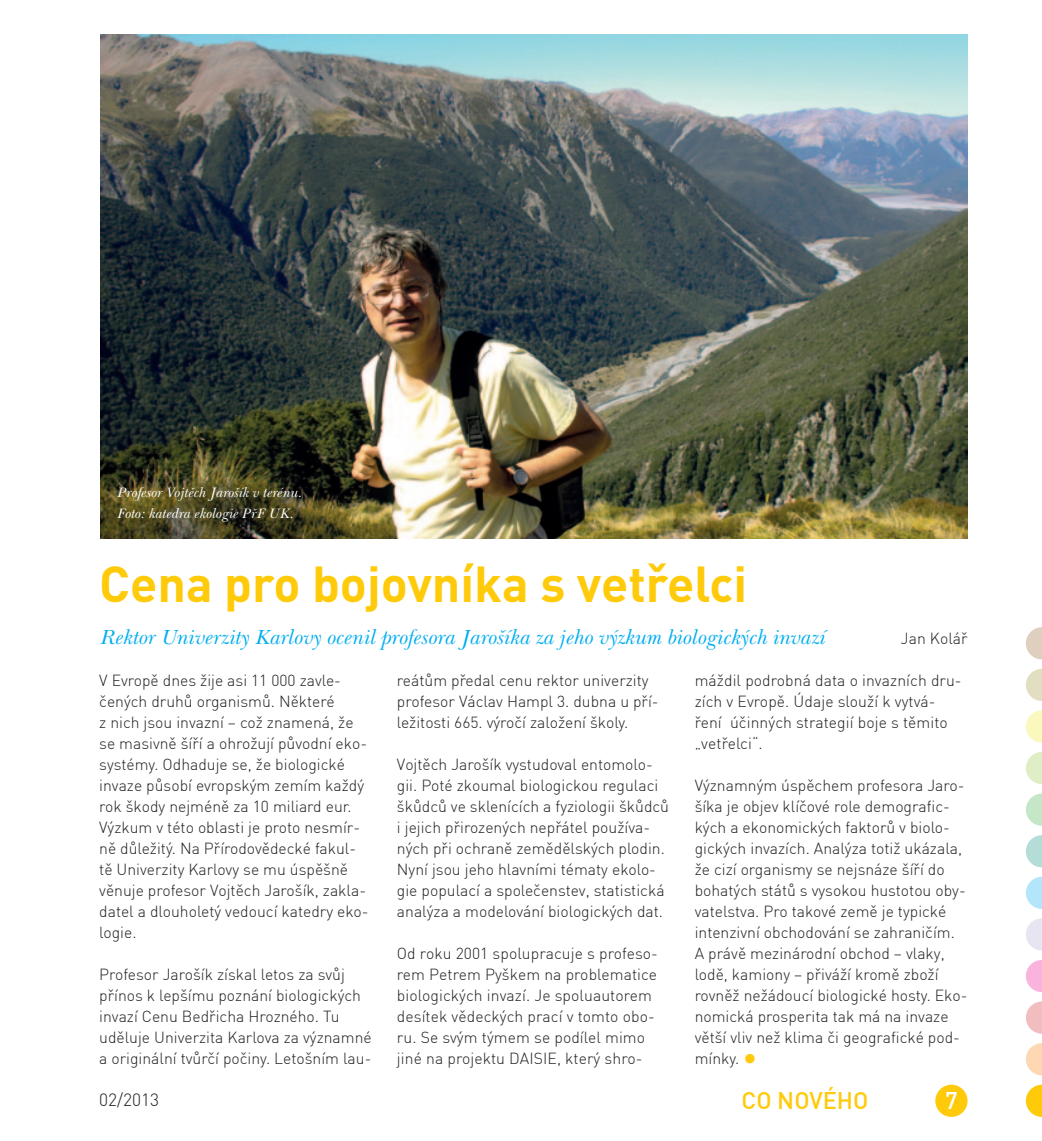
<style>
.page{position:relative;width:1042px;height:1141px;background:#fff}
.page>*{position:absolute;margin:0;border:0;box-sizing:border-box;transform-origin:0 0}
.t1{font:700 49.88px "DIN Pro";color:#feca0a}
.t2{font:500 23.62px "DINCE";color:#feca0a}
.t3{font:500 23.62px "DINCE";color:#fff}
.t4{font:italic 21px "Baskerville Han TOT";color:#00aeef}
.t5{font:300 17.5px "DINCE";color:#231f20}
.t6{font:300 15.75px/21px "DINCE";color:#231f20}
.t7{font:italic 14px/21px "Baskerville Han TOT";color:#fff}
</style>
<div class="page">
<img style="left:100px;top:35px;width:867px;height:504px">
<div style="left:935px;top:1085px;width:32px;height:32px;background:#feca0a;border-radius:50%"></div>
<svg style="left:1026px;top:1085px;width:16px;height:32px"></svg>
<svg style="left:1026px;top:1043px;width:16px;height:32px"></svg>
<svg style="left:1026px;top:1001px;width:16px;height:33px"></svg>
<svg style="left:1026px;top:960px;width:16px;height:32px"></svg>
<svg style="left:1026px;top:918px;width:16px;height:33px"></svg>
<svg style="left:1026px;top:877px;width:16px;height:32px"></svg>
<svg style="left:1026px;top:835px;width:16px;height:32px"></svg>
<svg style="left:1026px;top:794px;width:16px;height:32px"></svg>
<svg style="left:1026px;top:752px;width:16px;height:32px"></svg>
<svg style="left:1026px;top:710px;width:16px;height:33px"></svg>
<svg style="left:1026px;top:669px;width:16px;height:32px"></svg>
<svg style="left:1026px;top:627px;width:16px;height:32px"></svg>
<p class="t7" style="left:117px;top:482px;width:187px">Profesor Vojtěch Jarošík v terénu.<br>Foto: katedra ekologie PřF UK.</p>
<h1 class="t1" style="left:99px;top:550px;width:649px">Cena pro bojovníka s vetřelci</h1>
<h3 class="t4" style="left:99px;top:626px;width:727px">Rektor Univerzity Karlovy ocenil profesora Jarošíka za jeho výzkum biologických invazí</h3>
<p class="t6" style="left:901px;top:627px;width:68px">Jan Kolář</p>
<p class="t6" style="left:99px;top:669px;width:271px">V Evropě dnes žije asi 11 000 zavle&shy;čených druhů organismů. Některé<br>z nich jsou invazní – což znamená, že se masivně šíří a ohrožují původní eko&shy;systémy. Odhaduje se, že biologické invaze působí evropským zemím každý rok škody nejméně za 10 miliard eur.<br>Výzkum v této oblasti je proto nesmír&shy;ně důležitý. Na Přírodovědecké fakul&shy;tě Univerzity Karlovy se mu úspěšně věnuje profesor Vojtěch Jarošík, zakla&shy;datel a dlouholetý vedoucí katedry eko&shy;logie.</p>
<p class="t6" style="left:99px;top:963px;width:274px">Profesor Jarošík získal letos za svůj přínos k lepšímu poznání biologických invazí Cenu Bedřicha Hrozného. Tu uděluje Univerzita Karlova za významné a originální tvůrčí počiny. Letošním lau-</p>
<p class="t6" style="left:397px;top:669px;width:263px">reátům předal cenu rektor univerzity profesor Václav Hampl 3. dubna u pří&shy;ležitosti 665. výročí založení školy.</p>
<p class="t6" style="left:397px;top:753px;width:274px">Vojtěch Jarošík vystudoval entomolo&shy;gii. Poté zkoumal biologickou regulaci škůdců ve sklenících a fyziologii škůdců i jejich přirozených nepřátel používa&shy;ných při ochraně zemědělských plodin.<br>Nyní jsou jeho hlavními tématy ekolo&shy;gie populací a společenstev, statistická analýza a modelování biologických dat.</p>
<p class="t6" style="left:397px;top:942px;width:263px">Od roku 2001 spolupracuje s profeso&shy;rem Petrem Pyškem na problematice biologických invazí. Je spoluautorem desítek vědeckých prací v tomto obo&shy;ru. Se svým týmem se podílel mimo jiné na projektu DAISIE, který shro-</p>
<p class="t6" style="left:694px;top:669px;width:268px">máždil podrobná data o invazních dru&shy;zích v Evropě. Údaje slouží k vytvá&shy;ření účinných strategií boje s těmito „vetřelci“.</p>
<p class="t6" style="left:694px;top:774px;width:274px">Významným úspěchem profesora Jaro&shy;šíka je objev klíčové role demografic&shy;kých a ekonomických faktorů v biolo&shy;gických invazích. Analýza totiž ukázala, že cizí organismy se nejsnáze šíří do bohatých států s vysokou hustotou oby&shy;vatelstva. Pro takové země je typické intenzivní obchodování se zahraničím.<br>A právě mezinárodní obchod – vlaky, lodě, kamiony – přiváží kromě zboží rovněž nežádoucí biologické hosty. Eko&shy;nomická prosperita tak má na invaze větší vliv než klima či geografické pod&shy;mínky.</p>
<p class="t5" style="left:99px;top:1089px;width:61px">02/2013</p>
<h2 class="t2" style="left:741px;top:1085px;width:129px">CO NOVÉHO</h2>
<h2 class="t3" style="left:945px;top:1085px;width:14px">7</h2>
</div>
